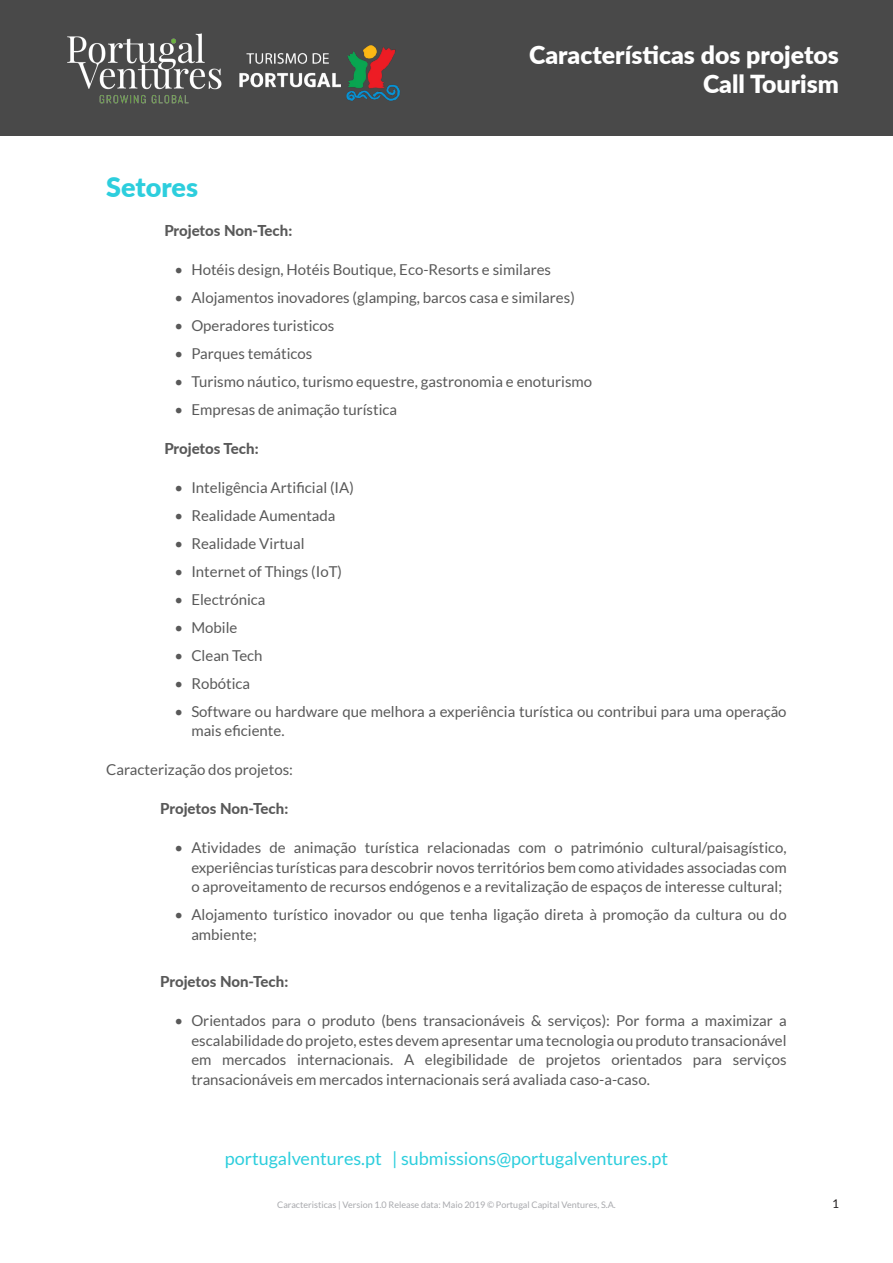
<style>
.page{position:relative;width:893px;height:1263px;background:#fff}
.page>*{position:absolute;margin:0;border:0;box-sizing:border-box;transform-origin:0 0}
.titulos_PV{font:900 27px "Lato";letter-spacing:-.005em;color:#2dcedd}
.t1{font:900 24.9px/29.8px "Lato";color:#fff;text-align:right}
.t2{font:18px "Lato";color:#2dcedd}
.texto_PV{font:15px/19.5px "Lato";color:#595959}
.texto_PV-2{font:800 15px "Lato";color:#595959}
.t3{font:12px "Lato";color:#231f20}
.t4{font:9px "Lato";color:#a8a9ad}
</style>
<div class="page">
<div style="left:1px;top:1px;width:892px;height:135px;background:#494949"></div>
<img style="left:67px;top:33px;width:333px;height:71px">
<h2 class="t1" style="left:529px;top:38px;width:311px">Características dos projetos<br>Call Tourism</h2>
<p class="titulos_PV" style="left:106px;top:166px;width:93px">Setores</p>
<p class="texto_PV-2" style="left:164px;top:219px;width:129px">Projetos Non-Tech:</p>
<p class="texto_PV" style="left:174px;top:259px;width:378px">• Hotéis design, Hotéis Boutique, Eco-Resorts e similares</p>
<p class="texto_PV" style="left:174px;top:287px;width:402px">• Alojamentos inovadores (glamping, barcos casa e similares)</p>
<p class="texto_PV" style="left:174px;top:315px;width:162px">• Operadores turisticos</p>
<p class="texto_PV" style="left:174px;top:343px;width:140px">• Parques temáticos</p>
<p class="texto_PV" style="left:174px;top:371px;width:419px">• Turismo náutico, turismo equestre, gastronomia e enoturismo</p>
<p class="texto_PV" style="left:174px;top:399px;width:224px">• Empresas de animação turística</p>
<p class="texto_PV-2" style="left:164px;top:437px;width:96px">Projetos Tech:</p>
<p class="texto_PV" style="left:174px;top:477px;width:181px">• Inteligência Artificial (IA)</p>
<p class="texto_PV" style="left:174px;top:505px;width:163px">• Realidade Aumentada</p>
<p class="texto_PV" style="left:174px;top:533px;width:132px">• Realidade Virtual</p>
<p class="texto_PV" style="left:174px;top:561px;width:169px">• Internet of Things (IoT)</p>
<p class="texto_PV" style="left:174px;top:589px;width:93px">• Electrónica</p>
<p class="texto_PV" style="left:174px;top:617px;width:65px">• Mobile</p>
<p class="texto_PV" style="left:174px;top:645px;width:90px">• Clean Tech</p>
<p class="texto_PV" style="left:174px;top:673px;width:77px">• Robótica</p>
<p class="texto_PV" style="left:191px;top:701px;width:597px;text-indent:-17px">• Software ou hardware que melhora a experiência turística ou contribui para uma operação mais eficiente.</p>
<p class="texto_PV" style="left:106px;top:760px;width:188px">Caracterização dos projetos:</p>
<p class="texto_PV-2" style="left:160px;top:798px;width:129px">Projetos Non-Tech:</p>
<p class="texto_PV" style="left:191px;top:838px;width:597px;text-align:justify;text-indent:-17px">• Atividades de animação turística relacionadas com o património cultural/paisagístico, experiências turísticas para descobrir novos territórios bem como atividades associadas com o aproveitamento de recursos endógenos e a revitalização de espaços de interesse cultural;</p>
<p class="texto_PV" style="left:191px;top:905px;width:597px;text-indent:-17px">• Alojamento turístico inovador ou que tenha ligação direta à promoção da cultura ou do ambiente;</p>
<p class="texto_PV-2" style="left:160px;top:971px;width:129px">Projetos Non-Tech:</p>
<p class="texto_PV" style="left:191px;top:1011px;width:597px;text-align:justify;text-indent:-17px">• Orientados para o produto (bens transacionáveis &amp; serviços): Por forma a maximizar a escalabilidade do projeto, estes devem apresentar uma tecnologia ou produto transacionável em mercados internacionais. A elegibilidade de projetos orientados para serviços transacionáveis em mercados internacionais será avaliada caso-a-caso.</p>
<p class="t2" style="left:225px;top:1148px;width:445px">portugalventures.pt | submissions@portugalventures.pt</p>
<p class="t4" style="left:277px;top:1200px;width:340px">Caracteristicas | Version 1.0 Release data: Maio 2019 © Portugal Capital Ventures, S.A.</p>
<p class="t3" style="left:832px;top:1197px;width:8px">1</p>
</div>
